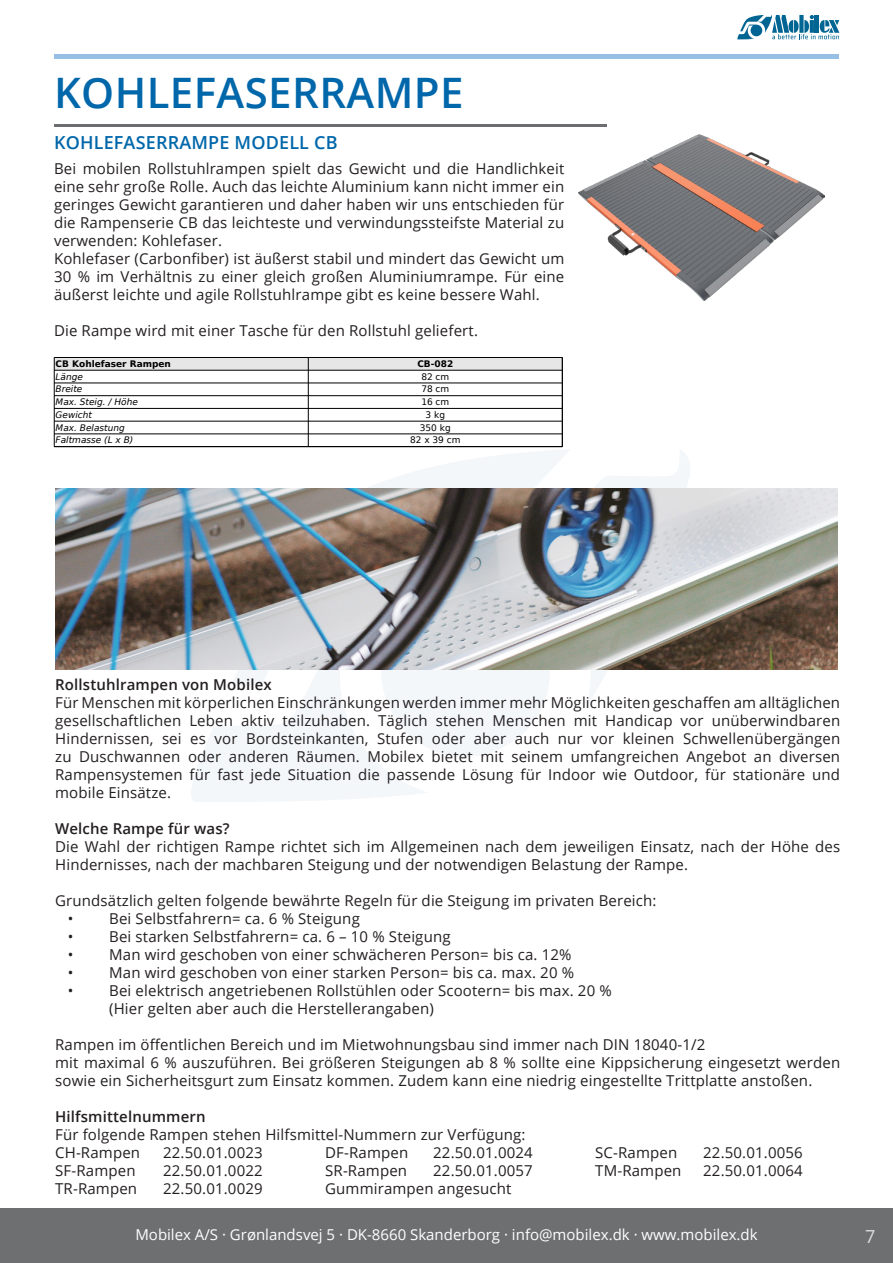
<style>
.page{position:relative;width:893px;height:1263px;background:#fff}
.page>*{position:absolute;margin:0;border:0;box-sizing:border-box;transform-origin:0 0}
.Header_1{font:600 42px "Open Sans";letter-spacing:.01em;color:#0067aa}
.Header_1-2{font:600 18px "Open Sans";letter-spacing:.01em;color:#0067aa}
.t1{font:18px "Open Sans";color:#dcdddf}
.Header_1-3{font:15px/18px "Open Sans";letter-spacing:.01em;color:#231f20;text-align:justify}
.t2{font:15px "Open Sans";color:#fff}
.Header_1-4{font:600 15px "Open Sans";letter-spacing:.01em;color:#231f20}
.t3{font:italic 9px "DejaVu Sans";color:#000}
.t4{font:9px "DejaVu Sans";letter-spacing:-.005em;color:#000}
.t5{font:700 9px "DejaVu Sans";color:#000}
</style>
<div class="page">
<div style="left:0;top:1209px;width:893px;height:54px;background:#6d6f71"></div>
<img style="left:191px;top:450px;width:498px;height:351px">
<svg style="left:737px;top:15px;width:102px;height:25px"></svg>
<hr style="left:54px;top:124px;width:553px;height:2px;background:#6c6d70">
<hr style="left:54px;top:54px;width:785px;height:4px;background:#97bfe6">
<img style="left:578px;top:135px;width:247px;height:166px">
<img style="left:55px;top:488px;width:783px;height:181px">
<div style="left:54px;top:357px;width:508px;height:13px;background:#e6e6e6"></div>
<hr style="left:54px;top:357px;width:508px;height:1px;background:#000">
<hr style="left:54px;top:357px;width:1px;height:90px;background:#000">
<hr style="left:308px;top:357px;width:1px;height:90px;background:#000">
<hr style="left:562px;top:357px;width:1px;height:90px;background:#000">
<hr style="left:54px;top:370px;width:508px;height:1px;background:#000">
<hr style="left:54px;top:383px;width:508px;height:1px;background:#000">
<hr style="left:54px;top:395px;width:508px;height:1px;background:#000">
<hr style="left:54px;top:408px;width:508px;height:1px;background:#000">
<hr style="left:54px;top:421px;width:508px;height:1px;background:#000">
<hr style="left:54px;top:434px;width:508px;height:1px;background:#000">
<hr style="left:54px;top:446px;width:508px;height:1px;background:#000">
<p class="Header_1" style="left:54px;top:64px;width:411px">KOHLEFASERRAMPE</p>
<p class="Header_1-2" style="left:54px;top:130px;width:285px">KOHLEFASERRAMPE MODELL CB</p>
<p class="Header_1-3" style="left:54px;top:159px;width:512px">Bei mobilen Rollstuhlrampen spielt das Gewicht und die Handlichkeit eine sehr große Rolle. Auch das leichte Aluminium kann nicht immer ein geringes Gewicht garantieren und daher haben wir uns entschieden für die Rampenserie CB das leichteste und verwindungssteifste Material zu verwenden: Kohlefaser.</p>
<p class="Header_1-3" style="left:54px;top:249px;width:512px">Kohlefaser (Carbonfiber) ist äußerst stabil und mindert das Gewicht um 30 % im Verhältnis zu einer gleich großen Aluminiumrampe. Für eine äußerst leichte und agile Rollstuhlrampe gibt es keine bessere Wahl.</p>
<p class="Header_1-3" style="left:54px;top:321px;width:425px">Die Rampe wird mit einer Tasche für den Rollstuhl geliefert.</p>
<p class="t5" style="left:56px;top:360px;width:117px">CB Kohlefaser Rampen</p>
<p class="t5" style="left:417px;top:360px;width:37px">CB-082</p>
<p class="t3" style="left:56px;top:373px;width:29px">Länge</p>
<p class="t4" style="left:421px;top:373px;width:29px">82 cm</p>
<p class="t3" style="left:56px;top:386px;width:28px">Breite</p>
<p class="t4" style="left:421px;top:386px;width:29px">78 cm</p>
<p class="t3" style="left:56px;top:398px;width:84px">Max. Steig. / Höhe</p>
<p class="t4" style="left:421px;top:398px;width:29px">16 cm</p>
<p class="t3" style="left:56px;top:411px;width:38px">Gewicht</p>
<p class="t4" style="left:426px;top:411px;width:21px">3 kg</p>
<p class="t3" style="left:56px;top:424px;width:71px">Max. Belastung</p>
<p class="t4" style="left:420px;top:424px;width:32px">350 kg</p>
<p class="t3" style="left:56px;top:437px;width:79px">Faltmasse (L x B)</p>
<p class="t4" style="left:410px;top:437px;width:52px">82 x 39 cm</p>
<p class="Header_1-4" style="left:55px;top:674px;width:218px">Rollstuhlrampen von Mobilex</p>
<p class="Header_1-3" style="left:55px;top:693px;width:787px">Für Menschen mit körperlichen Einschränkungen werden immer mehr Möglichkeiten geschaffen am alltäglichen gesellschaftlichen Leben aktiv teilzuhaben. Täglich stehen Menschen mit Handicap vor unüberwindbaren Hindernissen, sei es vor Bordsteinkanten, Stufen oder aber auch nur vor kleinen Schwellenübergängen zu Duschwannen oder anderen Räumen. Mobilex bietet mit seinem umfangreichen Angebot an diversen Rampensystemen für fast jede Situation die passende Lösung für Indoor wie Outdoor, für stationäre und mobile Einsätze.</p>
<p class="Header_1-4" style="left:55px;top:818px;width:176px">Welche Rampe für was?</p>
<p class="Header_1-3" style="left:55px;top:837px;width:786px">Die Wahl der richtigen Rampe richtet sich im Allgemeinen nach dem jeweiligen Einsatz, nach der Höhe des<br>Hindernisses, nach der machbaren Steigung und der notwendigen Belastung der Rampe.</p>
<p class="Header_1-3" style="left:55px;top:891px;width:603px">Grundsätzlich gelten folgende bewährte Regeln für die Steigung im privaten Bereich:</p>
<p class="Header_1-3" style="left:68px;top:909px;width:293px">• Bei Selbstfahrern= ca. 6 % Steigung</p>
<p class="Header_1-3" style="left:68px;top:927px;width:384px">• Bei starken Selbstfahrern= ca. 6 – 10 % Steigung</p>
<p class="Header_1-3" style="left:68px;top:945px;width:505px">• Man wird geschoben von einer schwächeren Person= bis ca. 12%</p>
<p class="Header_1-3" style="left:68px;top:963px;width:508px">• Man wird geschoben von einer starken Person= bis ca. max. 20 %</p>
<p class="Header_1-3" style="left:68px;top:981px;width:545px">• Bei elektrisch angetriebenen Rollstühlen oder Scootern= bis max. 20 %</p>
<p class="Header_1-3" style="left:109px;top:999px;width:326px">(Hier gelten aber auch die Herstellerangaben)</p>
<p class="Header_1-3" style="left:55px;top:1035px;width:652px">Rampen im öffentlichen Bereich und im Mietwohnungsbau sind immer nach DIN 18040-1/2</p>
<p class="Header_1-3" style="left:55px;top:1053px;width:786px">mit maximal 6 % auszuführen. Bei größeren Steigungen ab 8 % sollte eine Kippsicherung eingesetzt werden sowie ein Sicherheitsgurt zum Einsatz kommen. Zudem kann eine niedrig eingestellte Trittplatte anstoßen.</p>
<p class="Header_1-4" style="left:55px;top:1106px;width:152px">Hilfsmittelnummern</p>
<p class="Header_1-3" style="left:55px;top:1125px;width:472px">Für folgende Rampen stehen Hilfsmittel-Nummern zur Verfügung:</p>
<p class="Header_1-3" style="left:55px;top:1143px;width:86px">CH-Rampen</p>
<p class="Header_1-3" style="left:163px;top:1143px;width:101px">22.50.01.0023</p>
<p class="Header_1-3" style="left:325px;top:1143px;width:85px">DF-Rampen</p>
<p class="Header_1-3" style="left:433px;top:1143px;width:101px">22.50.01.0024</p>
<p class="Header_1-3" style="left:595px;top:1143px;width:84px">SC-Rampen</p>
<p class="Header_1-3" style="left:703px;top:1143px;width:101px">22.50.01.0056</p>
<p class="Header_1-3" style="left:55px;top:1161px;width:82px">SF-Rampen</p>
<p class="Header_1-3" style="left:163px;top:1161px;width:101px">22.50.01.0022</p>
<p class="Header_1-3" style="left:325px;top:1161px;width:83px">SR-Rampen</p>
<p class="Header_1-3" style="left:433px;top:1161px;width:101px">22.50.01.0057</p>
<p class="Header_1-3" style="left:595px;top:1161px;width:88px">TM-Rampen</p>
<p class="Header_1-3" style="left:703px;top:1161px;width:101px">22.50.01.0064</p>
<p class="Header_1-3" style="left:55px;top:1179px;width:83px">TR-Rampen</p>
<p class="Header_1-3" style="left:163px;top:1179px;width:101px">22.50.01.0029</p>
<p class="Header_1-3" style="left:325px;top:1179px;width:188px">Gummirampen angesucht</p>
<p class="t2" style="left:135px;top:1225px;width:624px">Mobilex A/S · Grønlandsvej 5 · DK-8660 Skanderborg · info@mobilex.dk · www.mobilex.dk</p>
<p class="t1" style="left:865px;top:1224px;width:12px">7</p>
</div>
